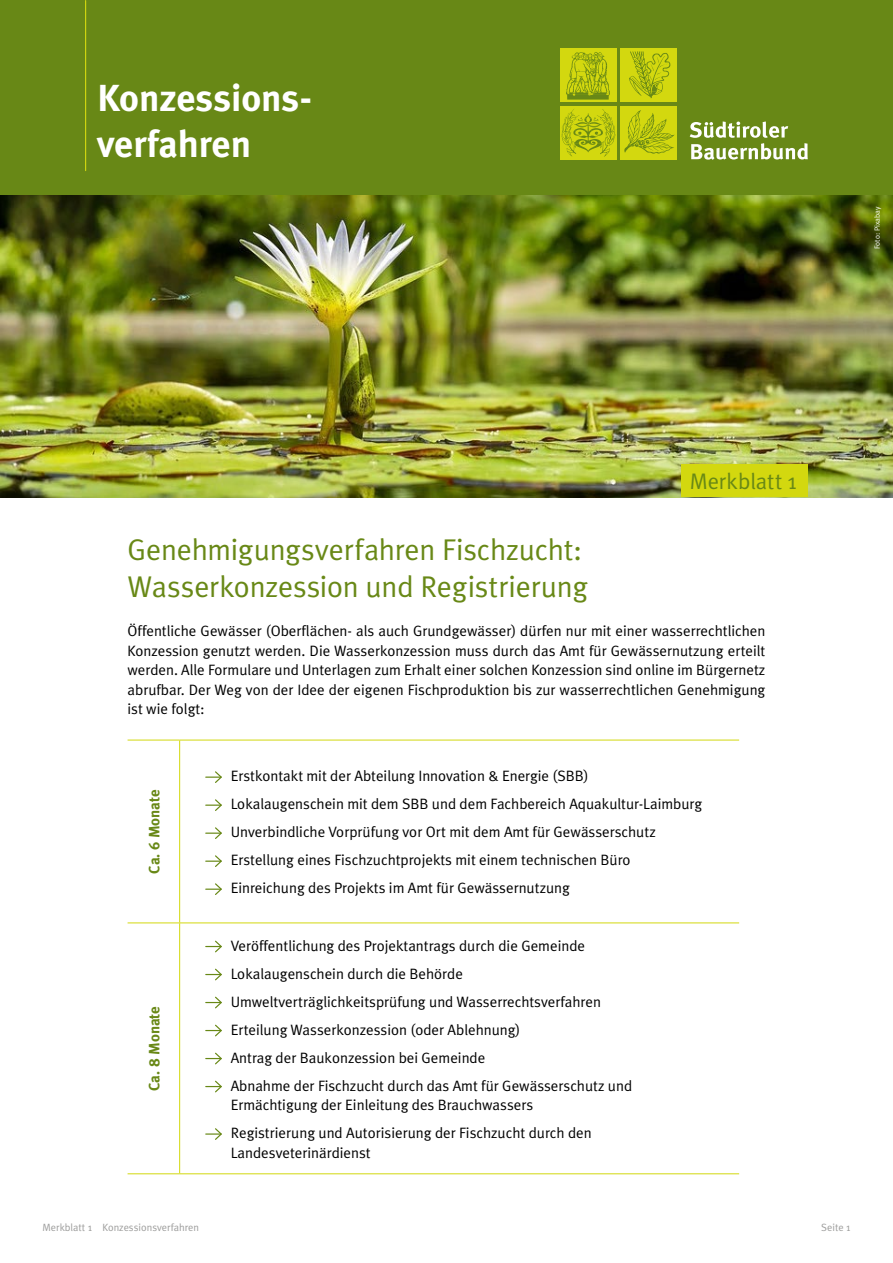
<style>
.page{position:relative;width:893px;height:1263px;background:#fff}
.page>*{position:absolute;margin:0;border:0;box-sizing:border-box;transform-origin:0 0}
.t1{font:700 37.65px/45.2px "Meta Plus";color:#fff}
.t2{font:30px/37.5px "Meta Plus Normal";letter-spacing:-.01em;color:#688816}
.t3{font:22.5px "Meta Plus Normal";color:#688816}
.t4{font:15px/28px "Meta Plus Normal";color:#000}
.t5{font:700 15px "Meta Plus";color:#688816}
.t6{font:10.5px "Meta Plus Normal";color:#9d9d9c}
.t7{font:7.5px "Meta Plus Normal";color:#fff}
</style>
<div class="page">
<div style="left:0;top:0;width:893px;height:196px;background:#688816"></div>
<div style="left:560px;top:49px;width:56px;height:53px;background:#d3d80f"></div>
<svg style="left:566px;top:52px;width:44px;height:48px"></svg>
<div style="left:621px;top:49px;width:56px;height:53px;background:#d3d80f"></div>
<svg style="left:629px;top:51px;width:42px;height:47px"></svg>
<div style="left:560px;top:106px;width:56px;height:53px;background:#d3d80f"></div>
<svg style="left:561px;top:109px;width:54px;height:48px"></svg>
<div style="left:621px;top:106px;width:56px;height:53px;background:#d3d80f"></div>
<svg style="left:624px;top:110px;width:51px;height:44px"></svg>
<svg style="left:690px;top:121px;width:118px;height:39px"></svg>
<hr style="left:85px;top:1px;width:1px;height:170px;background:#d3d80f">
<img style="left:0;top:196px;width:893px;height:301px">
<hr style="left:128px;top:740px;width:52px;height:1px;background:#d3d80f">
<hr style="left:180px;top:740px;width:559px;height:1px;background:#d3d80f">
<hr style="left:179px;top:740px;width:1px;height:182px;background:#d3d80f">
<hr style="left:128px;top:922px;width:52px;height:1px;background:#d3d80f">
<hr style="left:180px;top:922px;width:559px;height:1px;background:#d3d80f">
<hr style="left:179px;top:923px;width:1px;height:250px;background:#d3d80f">
<hr style="left:128px;top:1173px;width:52px;height:1px;background:#d3d80f">
<hr style="left:180px;top:1173px;width:559px;height:1px;background:#d3d80f">
<svg style="left:206px;top:771px;width:16px;height:12px"></svg>
<svg style="left:206px;top:799px;width:16px;height:12px"></svg>
<svg style="left:206px;top:827px;width:16px;height:12px"></svg>
<svg style="left:206px;top:855px;width:16px;height:12px"></svg>
<svg style="left:206px;top:883px;width:16px;height:12px"></svg>
<svg style="left:206px;top:940px;width:16px;height:13px"></svg>
<svg style="left:206px;top:968px;width:16px;height:13px"></svg>
<svg style="left:206px;top:996px;width:16px;height:13px"></svg>
<svg style="left:206px;top:1024px;width:16px;height:13px"></svg>
<svg style="left:206px;top:1052px;width:16px;height:13px"></svg>
<svg style="left:206px;top:1080px;width:16px;height:13px"></svg>
<svg style="left:206px;top:1128px;width:16px;height:12px"></svg>
<div style="left:681px;top:464px;width:127px;height:33px;background:#d3d80f"></div>
<h1 class="t1" style="left:97px;top:76px;width:216px">Konzessions&shy;verfahren</h1>
<p class="t7" style="left:873px;top:249px;width:44px;rotate:-90deg">Foto: Pixabay</p>
<h3 class="t3" style="left:690px;top:468px;width:108px">Merkblatt 1</h3>
<h2 class="t2" style="left:128px;top:530px;width:462px">Genehmigungsverfahren Fischzucht:<br>Wasserkonzession und Registrierung</h2>
<p class="t4" style="left:128px;top:621px;width:639px;line-height:19.5px;text-align:justify">Öffentliche Gewässer (Oberflächen- als auch Grundgewässer) dürfen nur mit einer wasserrechtlichen Konzession genutzt werden. Die Wasserkonzession muss durch das Amt für Gewässernutzung erteilt werden. Alle Formulare und Unterlagen zum Erhalt einer solchen Konzession sind online im Bürgernetz abrufbar. Der Weg von der Idee der eigenen Fischproduktion bis zur wasserrechtlichen Genehmigung ist wie folgt:</p>
<p class="t5" style="left:146px;top:874px;width:86px;rotate:-90deg">Ca. 6 Monate</p>
<p class="t5" style="left:146px;top:1091px;width:86px;rotate:-90deg">Ca. 8 Monate</p>
<p class="t4" style="left:231px;top:762px;width:473px">Erstkontakt mit der Abteilung Innovation &amp; Energie (SBB)<br>Lokalaugenschein mit dem SBB und dem Fachbereich Aquakultur-Laimburg Unverbindliche Vorprüfung vor Ort mit dem Amt für Gewässerschutz Erstellung eines Fischzuchtprojekts mit einem technischen Büro Einreichung des Projekts im Amt für Gewässernutzung</p>
<p class="t4" style="left:231px;top:931px;width:403px">Veröffentlichung des Projektantrags durch die Gemeinde Lokalaugenschein durch die Behörde Umweltverträglichkeitsprüfung und Wasserrechtsverfahren Erteilung Wasserkonzession (oder Ablehnung)<br>Antrag der Baukonzession bei Gemeinde<br>Abnahme der Fischzucht durch das Amt für Gewässerschutz und</p>
<p class="t4" style="left:231px;top:1091px;width:363px">Ermächtigung der Einleitung des Brauchwassers<br>Registrierung und Autorisierung der Fischzucht durch den</p>
<p class="t4" style="left:231px;top:1138px;width:142px">Landesveterinärdienst</p>
<p class="t6" style="left:43px;top:1221px;width:158px">Merkblatt 1 Konzessionsverfahren</p>
<p class="t6" style="left:821px;top:1221px;width:31px">Seite 1</p>
</div>
